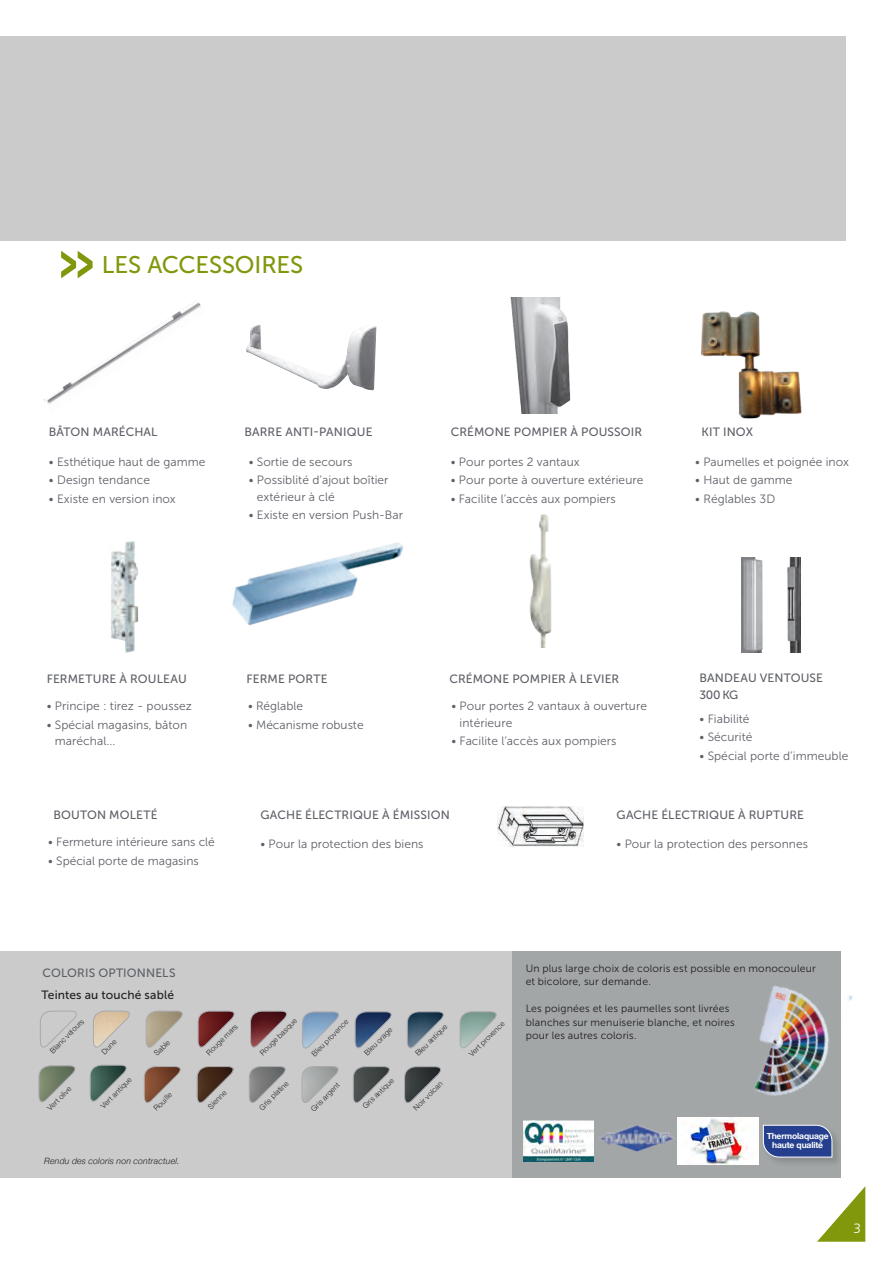
<style>
.page{position:relative;width:893px;height:1263px;background:#fff}
.page>*{position:absolute;margin:0;border:0;box-sizing:border-box;transform-origin:0 0}
.t1{font:24px "Museo Sans 500";letter-spacing:-.01em;color:#81980d}
.t2{font:300 13.5px "Frutiger";color:#fff}
.t3{font:12px/16.5px "Museo Sans 300";letter-spacing:.005em;color:#5d6067}
.t4{font:12px/16.5px "Museo Sans 500";letter-spacing:.01em;color:#5d6067}
.t5{font:12px "Museo Sans 500";letter-spacing:.015em;color:#231f20}
.t6{font:10.5px/13.5px "Museo Sans 300";letter-spacing:.02em;color:#231f20}
.t7{font:italic 300 8.7px "Helvetica Neue";letter-spacing:.025em;color:#231f20}
.t8{font:700 8.55px/9.4px "Helvetica Neue";letter-spacing:-.02em;color:#fff;text-align:center}
.t9{font:300 7.5px "Helvetica Neue";color:#231f20}
</style>
<div class="page">
<div style="left:0;top:951px;width:512px;height:227px;background:#cbcbcc"></div>
<svg style="left:817px;top:1186px;width:48px;height:56px"></svg>
<div style="left:0;top:36px;width:846px;height:205px;background:#cbcbcc"></div>
<svg style="left:61px;top:251px;width:32px;height:27px"></svg>
<div style="left:512px;top:951px;width:329px;height:227px;background:#a2a6a7"></div>
<img style="left:701px;top:311px;width:101px;height:108px">
<img style="left:44px;top:302px;width:157px;height:102px">
<img style="left:246px;top:324px;width:130px;height:66px">
<img style="left:111px;top:541px;width:28px;height:112px">
<img style="left:232px;top:542px;width:172px;height:84px">
<img style="left:741px;top:557px;width:60px;height:95px">
<img style="left:497px;top:806px;width:87px;height:40px">
<img style="left:510px;top:298px;width:61px;height:116px">
<img style="left:529px;top:515px;width:23px;height:133px">
<svg style="left:404px;top:1066px;width:37px;height:37px"></svg>
<svg style="left:40px;top:1010px;width:37px;height:38px"></svg>
<svg style="left:93px;top:1010px;width:37px;height:38px"></svg>
<svg style="left:146px;top:1010px;width:37px;height:38px"></svg>
<svg style="left:198px;top:1010px;width:37px;height:38px"></svg>
<svg style="left:250px;top:1011px;width:37px;height:37px"></svg>
<svg style="left:355px;top:1011px;width:37px;height:38px"></svg>
<svg style="left:407px;top:1011px;width:37px;height:38px"></svg>
<svg style="left:460px;top:1011px;width:37px;height:38px"></svg>
<svg style="left:38px;top:1065px;width:38px;height:37px"></svg>
<svg style="left:90px;top:1065px;width:37px;height:37px"></svg>
<svg style="left:144px;top:1066px;width:37px;height:37px"></svg>
<svg style="left:197px;top:1066px;width:37px;height:37px"></svg>
<svg style="left:249px;top:1066px;width:37px;height:37px"></svg>
<svg style="left:301px;top:1066px;width:38px;height:37px"></svg>
<svg style="left:353px;top:1066px;width:37px;height:37px"></svg>
<svg style="left:302px;top:1011px;width:37px;height:38px"></svg>
<img style="left:755px;top:985px;width:98px;height:111px">
<img style="left:524px;top:1121px;width:69px;height:40px">
<img style="left:599px;top:1125px;width:76px;height:27px">
<div style="left:762px;top:1124px;width:80px;height:43px;background:#231f20;opacity:.18"></div>
<svg style="left:762px;top:1124px;width:71px;height:34px"></svg>
<img style="left:677px;top:1117px;width:82px;height:48px">
<h1 class="t1" style="left:102px;top:252px;width:203px">LES ACCESSOIRES</h1>
<p class="t4" style="left:49px;top:423px;width:110px">BÂTON MARÉCHAL</p>
<p class="t3" style="left:49px;top:453px;width:158px">• Esthétique haut de gamme</p>
<p class="t3" style="left:49px;top:472px;width:103px">• Design tendance</p>
<p class="t3" style="left:49px;top:491px;width:128px">• Existe en version inox</p>
<p class="t4" style="left:244px;top:423px;width:130px">BARRE ANTI-PANIQUE</p>
<p class="t3" style="left:249px;top:453px;width:105px">• Sortie de secours</p>
<p class="t3" style="left:257px;top:472px;width:133px;text-indent:-8px">• Possiblité d’ajout boîtier extérieur à clé</p>
<p class="t3" style="left:249px;top:507px;width:156px">• Existe en version Push-Bar</p>
<p class="t4" style="left:451px;top:423px;width:193px">CRÉMONE POMPIER À POUSSOIR</p>
<p class="t3" style="left:451px;top:453px;width:130px">• Pour portes 2 vantaux</p>
<p class="t3" style="left:451px;top:472px;width:194px">• Pour porte à ouverture extérieure</p>
<p class="t3" style="left:451px;top:491px;width:167px">• Facilite l’accès aux pompiers</p>
<p class="t4" style="left:702px;top:423px;width:53px">KIT INOX</p>
<p class="t3" style="left:695px;top:453px;width:155px">• Paumelles et poignée inox</p>
<p class="t3" style="left:695px;top:472px;width:99px">• Haut de gamme</p>
<p class="t3" style="left:695px;top:491px;width:82px">• Réglables 3D</p>
<p class="t4" style="left:47px;top:670px;width:141px">FERMETURE À ROULEAU</p>
<p class="t3" style="left:47px;top:698px;width:147px">• Principe : tirez - poussez</p>
<p class="t3" style="left:55px;top:716px;width:134px;text-indent:-8px">• Spécial magasins, bâton maréchal...</p>
<p class="t4" style="left:247px;top:670px;width:82px">FERME PORTE</p>
<p class="t3" style="left:248px;top:698px;width:57px">• Réglable</p>
<p class="t3" style="left:248px;top:716px;width:117px">• Mécanisme robuste</p>
<p class="t4" style="left:449px;top:670px;width:171px">CRÉMONE POMPIER À LEVIER</p>
<p class="t3" style="left:460px;top:698px;width:189px;text-indent:-8px">• Pour portes 2 vantaux à ouverture intérieure</p>
<p class="t3" style="left:451px;top:733px;width:167px">• Facilite l’accès aux pompiers</p>
<p class="t4" style="left:699px;top:670px;width:125px">BANDEAU VENTOUSE<br>300 KG</p>
<p class="t3" style="left:699px;top:710px;width:52px">• Fiabilité</p>
<p class="t3" style="left:699px;top:729px;width:55px">• Sécurité</p>
<p class="t3" style="left:699px;top:748px;width:150px">• Spécial porte d’immeuble</p>
<p class="t4" style="left:53px;top:806px;width:106px">BOUTON MOLETÉ</p>
<p class="t3" style="left:48px;top:834px;width:168px">• Fermeture intérieure sans clé</p>
<p class="t3" style="left:48px;top:852px;width:152px">• Spécial porte de magasins</p>
<p class="t4" style="left:260px;top:806px;width:191px">GACHE ÉLECTRIQUE À ÉMISSION</p>
<p class="t3" style="left:260px;top:836px;width:165px">• Pour la protection des biens</p>
<p class="t4" style="left:617px;top:806px;width:189px">GACHE ÉLECTRIQUE À RUPTURE</p>
<p class="t3" style="left:617px;top:836px;width:193px">• Pour la protection des personnes</p>
<p class="t4" style="left:43px;top:964px;width:135px">COLORIS OPTIONNELS</p>
<p class="t5" style="left:42px;top:988px;width:134px">Teintes au touché sablé</p>
<p class="t9" style="left:47px;top:1048px;width:47px;rotate:-45deg">Blanc velours</p>
<p class="t9" style="left:99px;top:1048px;width:19px;rotate:-45deg">Dune</p>
<p class="t9" style="left:151px;top:1050px;width:20px;rotate:-45deg">Sable</p>
<p class="t9" style="left:203px;top:1050px;width:42px;rotate:-45deg">Rouge mars</p>
<p class="t9" style="left:257px;top:1050px;width:50px;rotate:-45deg">Rouge basque</p>
<p class="t9" style="left:309px;top:1050px;width:50px;rotate:-45deg">Bleu provence</p>
<p class="t9" style="left:361px;top:1049px;width:38px;rotate:-45deg">Bleu orage</p>
<p class="t9" style="left:412px;top:1050px;width:43px;rotate:-45deg">Bleu antique</p>
<p class="t9" style="left:466px;top:1051px;width:48px;rotate:-45deg">Vert provence</p>
<p class="t9" style="left:44px;top:1105px;width:32px;rotate:-45deg">Vert olive</p>
<p class="t9" style="left:98px;top:1103px;width:42px;rotate:-45deg">Vert antique</p>
<p class="t9" style="left:360px;top:1103px;width:42px;rotate:-45deg">Gris antique</p>
<p class="t9" style="left:151px;top:1105px;width:24px;rotate:-45deg">Rouille</p>
<p class="t9" style="left:205px;top:1103px;width:24px;rotate:-45deg">Sienne</p>
<p class="t9" style="left:256px;top:1104px;width:39px;rotate:-45deg">Gris platine</p>
<p class="t9" style="left:308px;top:1105px;width:39px;rotate:-45deg">Gris argent</p>
<p class="t9" style="left:410px;top:1105px;width:39px;rotate:-45deg">Noir volcan</p>
<p class="t7" style="left:44px;top:1154px;width:137px">Rendu des coloris non contractuel.</p>
<p class="t6" style="left:526px;top:961px;width:292px">Un plus large choix de coloris est possible en monocouleur et bicolore, sur demande.</p>
<p class="t6" style="left:526px;top:1002px;width:211px">Les poignées et les paumelles sont livrées blanches sur menuiserie blanche, et noires pour les autres coloris.</p>
<p class="t8" style="left:767px;top:1131px;width:64px">Thermolaquage haute qualité</p>
<p class="t2" style="left:854px;top:1221px;width:9px">3</p>
</div>
